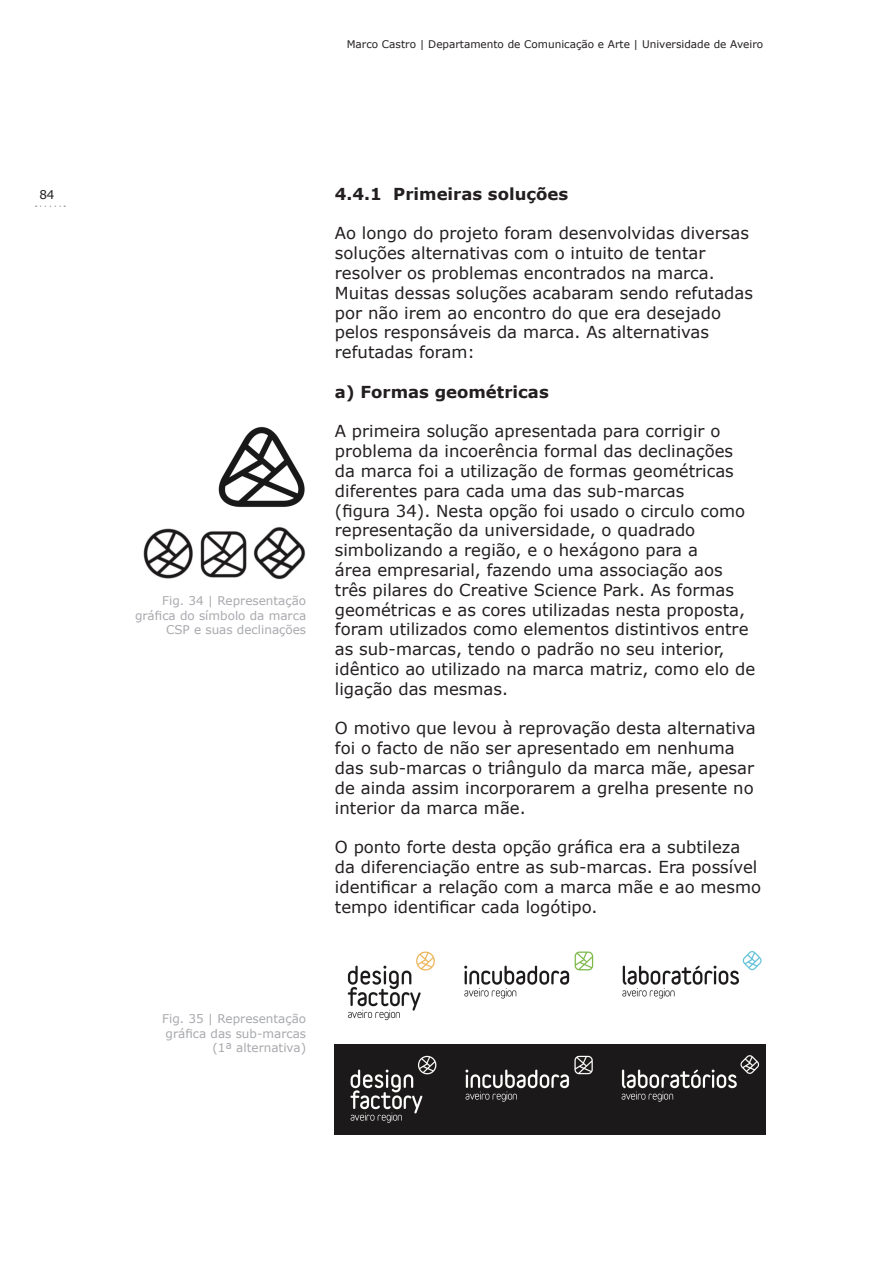
<style>
.page{position:relative;width:893px;height:1263px;background:#fff}
.page>*{position:absolute;margin:0;border:0;box-sizing:border-box;transform-origin:0 0}
.t1{font:16.5px/19.8px "Verdana";color:#231f20}
.t2{font:700 16.5px "Verdana";color:#231f20}
.t3{font:12px/14.4px "Verdana";color:#a8a9ad;text-align:right}
.t4{font:12px "Verdana";color:#231f20}
.t5{font:10.5px "Verdana";color:#231f20}
</style>
<div class="page">
<svg style="left:36px;top:205px;width:29px;height:2px"></svg>
<img style="left:347px;top:951px;width:415px;height:70px">
<img style="left:335px;top:1045px;width:430px;height:89px">
<img style="left:143px;top:528px;width:50px;height:51px">
<img style="left:200px;top:531px;width:47px;height:47px">
<img style="left:253px;top:527px;width:53px;height:53px">
<img style="left:218px;top:426px;width:87px;height:81px">
<p class="t5" style="left:347px;top:38px;width:418px">Marco Castro | Departamento de Comunicação e Arte | Universidade de Aveiro</p>
<p class="t4" style="left:39px;top:187px;width:17px">84</p>
<p class="t2" style="left:335px;top:183px;width:235px">4.4.1 Primeiras soluções</p>
<p class="t1" style="left:335px;top:223px;width:420px">Ao longo do projeto foram desenvolvidas diversas soluções alternativas com o intuito de tentar resolver os problemas encontrados na marca.<br>Muitas dessas soluções acabaram sendo refutadas por não irem ao encontro do que era desejado pelos responsáveis da marca. As alternativas refutadas foram:</p>
<p class="t2" style="left:335px;top:381px;width:215px">a) Formas geométricas</p>
<p class="t1" style="left:335px;top:421px;width:422px">A primeira solução apresentada para corrigir o problema da incoerência formal das declinações da marca foi a utilização de formas geométricas diferentes para cada uma das sub-marcas<br>(figura 34). Nesta opção foi usado o circulo como representação da universidade, o quadrado simbolizando a região, e o hexágono para a<br>área empresarial, fazendo uma associação aos três pilares do Creative Science Park. As formas geométricas e as cores utilizadas nesta proposta, foram utilizados como elementos distintivos entre as sub-marcas, tendo o padrão no seu interior, idêntico ao utilizado na marca matriz, como elo de ligação das mesmas.</p>
<p class="t1" style="left:335px;top:718px;width:422px">O motivo que levou à reprovação desta alternativa foi o facto de não ser apresentado em nenhuma das sub-marcas o triângulo da marca mãe, apesar de ainda assim incorporarem a grelha presente no interior da marca mãe.</p>
<p class="t1" style="left:335px;top:837px;width:428px">O ponto forte desta opção gráfica era a subtileza da diferenciação entre as sub-marcas. Era possível identificar a relação com a marca mãe e ao mesmo tempo identificar cada logótipo.</p>
<p class="t3" style="left:135px;top:593px;width:173px">Fig. 34 | Representação gráfica do símbolo da marca<br>CSP e suas declinações</p>
<p class="t3" style="left:162px;top:1011px;width:146px">Fig. 35 | Representação gráfica das sub-marcas (1ª alternativa)</p>
</div>
